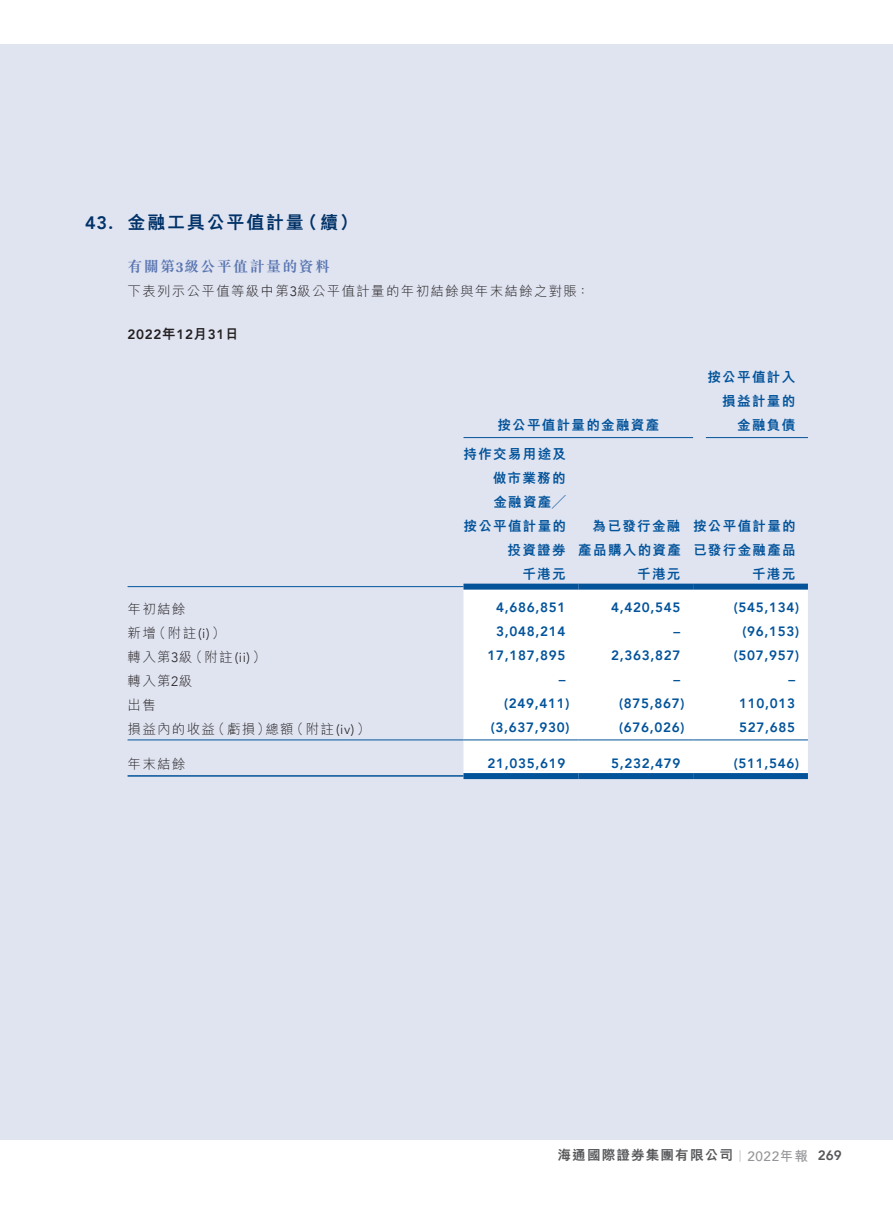
<style>
.page{position:relative;width:893px;height:1212px;background:#fff}
.page>*{position:absolute;margin:0;border:0;box-sizing:border-box;transform-origin:0 0}
.t1{font:800 18px "M Hei HK";letter-spacing:.1em;color:#013268}
.t2{font:700 15px "M Sung HK";letter-spacing:.09em;color:#5a76b1}
.t3{font:800 13.5px "Avenir";letter-spacing:.05em;color:#02539a}
.t4{font:800 13.5px/24px "M Hei HK";letter-spacing:.1em;color:#02539a;text-align:right}
.t5{font:300 13.5px "M Hei HK";letter-spacing:.095em;color:#231f20}
.t6{font:800 13.5px "M Hei HK";letter-spacing:.09em;color:#57585a}
.t7{font:800 13.5px "Avenir";letter-spacing:.05em;color:#231f20}
.s1{font-family:"Avenir"}
.s2{font-family:"Utopia Std";font-weight:600}
.s3{font-family:"M Hei HK"}
.s4{font-family:"Adobe Ming Std";font-weight:300;color:#939598}
.s5{font-family:"Avenir";font-weight:500;color:#939598}
.s6{font-weight:700;color:#939598}
</style>
<div class="page">
<div style="left:0;top:45px;width:893px;height:1095px;background:#e0e4f1"></div>
<div style="left:463px;top:590px;width:345px;height:181px;background:#fff"></div>
<svg style="left:463px;top:771px;width:345px;height:2px"></svg>
<hr style="left:463px;top:437px;width:230px;height:1px;background:#02539a">
<hr style="left:706px;top:437px;width:102px;height:1px;background:#02539a">
<hr style="left:128px;top:586px;width:335px;height:1px;background:#02539a">
<div style="left:463px;top:584px;width:115px;height:6px;background:#02539a"></div>
<div style="left:578px;top:584px;width:115px;height:6px;background:#02539a"></div>
<div style="left:693px;top:584px;width:115px;height:6px;background:#02539a"></div>
<hr style="left:128px;top:739px;width:335px;height:1px;background:#02539a">
<hr style="left:463px;top:739px;width:115px;height:1px;background:#02539a">
<hr style="left:578px;top:739px;width:115px;height:1px;background:#02539a">
<hr style="left:693px;top:739px;width:115px;height:1px;background:#02539a">
<hr style="left:128px;top:775px;width:335px;height:2px;background:#02539a">
<div style="left:463px;top:773px;width:115px;height:6px;background:#02539a"></div>
<div style="left:578px;top:773px;width:115px;height:6px;background:#02539a"></div>
<div style="left:693px;top:773px;width:115px;height:6px;background:#02539a"></div>
<h1 class="t1" style="left:85px;top:213px;width:274px"><span class="s1">43.</span> 金融工具公平值計量（續）</h1>
<p class="t2" style="left:128px;top:259px;width:204px">有關第<span class="s2">3</span>級公平值計量的資料</p>
<p class="t5" style="left:128px;top:284px;width:463px">下表列示公平值等級中第<span class="s1">3</span>級公平值計量的年初結餘與年末結餘之對賬：</p>
<p class="t7" style="left:128px;top:324px;width:113px">2022<span class="s3">年</span>12<span class="s3">月</span>31<span class="s3">日</span></p>
<p class="t4" style="left:497px;top:413px;width:163px">按公平值計量的金融資產</p>
<p class="t4" style="left:707px;top:365px;width:89px">按公平值計入損益計量的金融負債</p>
<p class="t4" style="left:463px;top:442px;width:104px">持作交易用途及做市業務的<br>金融資產╱<br>按公平值計量的投資證券</p>
<p class="t4" style="left:578px;top:514px;width:104px">為已發行金融產品購入的資產</p>
<p class="t4" style="left:693px;top:514px;width:104px;text-align:left">按公平值計量的已發行金融產品</p>
<p class="t4" style="left:522px;top:562px;width:45px">千港元</p>
<p class="t4" style="left:637px;top:562px;width:45px">千港元</p>
<p class="t4" style="left:752px;top:562px;width:45px">千港元</p>
<p class="t5" style="left:128px;top:602px;width:59px">年初結餘</p>
<p class="t3" style="left:496px;top:597px;width:71px">4,686,851</p>
<p class="t3" style="left:611px;top:597px;width:71px">4,420,545</p>
<p class="t3" style="left:734px;top:597px;width:67px">(545,134)</p>
<p class="t5" style="left:128px;top:626px;width:99px">新增（附註<span class="s1">(i)</span>）</p>
<p class="t3" style="left:496px;top:621px;width:71px">3,048,214</p>
<p class="t3" style="left:674px;top:621px;width:8px">–</p>
<p class="t3" style="left:742px;top:621px;width:58px">(96,153)</p>
<p class="t5" style="left:128px;top:650px;width:140px">轉入第<span class="s1">3</span>級（附註<span class="s1">(ii)</span>）</p>
<p class="t3" style="left:488px;top:645px;width:79px">17,187,895</p>
<p class="t3" style="left:611px;top:645px;width:71px">2,363,827</p>
<p class="t3" style="left:734px;top:645px;width:67px">(507,957)</p>
<p class="t5" style="left:128px;top:674px;width:66px">轉入第<span class="s1">2</span>級</p>
<p class="t3" style="left:559px;top:669px;width:8px">–</p>
<p class="t3" style="left:674px;top:669px;width:8px">–</p>
<p class="t3" style="left:788px;top:669px;width:8px">–</p>
<p class="t5" style="left:128px;top:698px;width:30px">出售</p>
<p class="t3" style="left:504px;top:693px;width:67px">(249,411)</p>
<p class="t3" style="left:619px;top:693px;width:67px">(875,867)</p>
<p class="t3" style="left:739px;top:693px;width:57px">110,013</p>
<p class="t5" style="left:128px;top:722px;width:244px">損益內的收益（虧損）總額（附註<span class="s1">(iv)</span>）</p>
<p class="t3" style="left:491px;top:717px;width:80px">(3,637,930)</p>
<p class="t3" style="left:619px;top:717px;width:67px">(676,026)</p>
<p class="t3" style="left:739px;top:717px;width:57px">527,685</p>
<p class="t5" style="left:128px;top:757px;width:59px">年末結餘</p>
<p class="t3" style="left:488px;top:753px;width:79px">21,035,619</p>
<p class="t3" style="left:611px;top:753px;width:71px">5,232,479</p>
<p class="t3" style="left:734px;top:753px;width:67px">(511,546)</p>
<p class="t6" style="left:558px;top:1148px;width:286px">海通國際證券集團有限公司<span class="s4">｜</span><span class="s5">2022</span><span class="s6">年報</span> <span class="s1">269</span></p>
</div>
